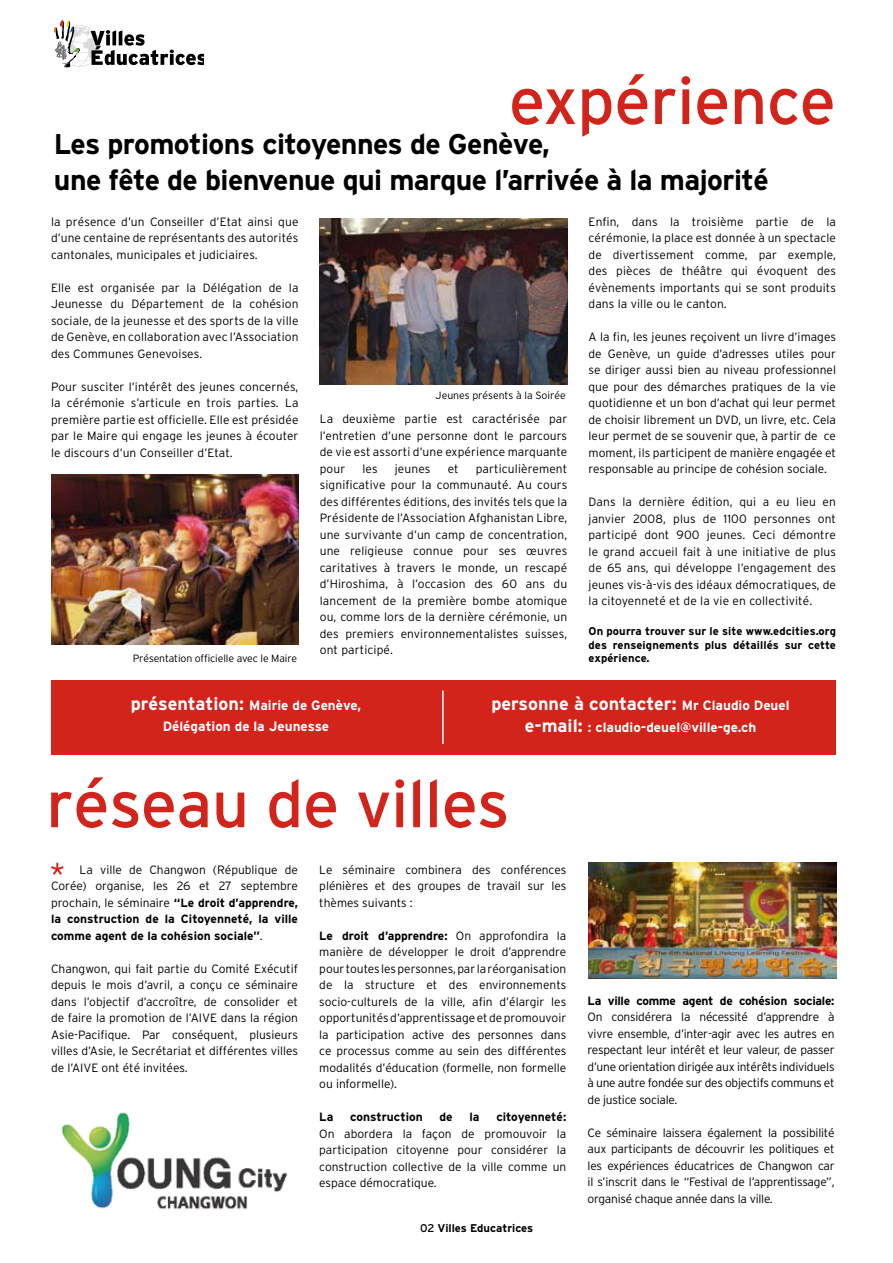
<style>
.page{position:relative;width:893px;height:1263px;background:#fff}
.page>*{position:absolute;margin:0;border:0;box-sizing:border-box;transform-origin:0 0}
.t1{font:66px "Interstate";letter-spacing:-.01em;color:#d3241c}
.t2{font:700 28.5px/36px "Interstate";letter-spacing:-.02em;color:#000}
.t3{font:700 18px "Interstate";color:#fff}
.t4{font:700 13.5px/21px "Interstate";color:#fff;text-align:center}
.t5{font:300 12px/16.5px "Interstate";color:#000;text-align:justify}
.t6{font:700 12px/16.5px "Interstate";color:#000;text-align:justify}
.t7{font:700 12px "Interstate";letter-spacing:-.02em;color:#000}
.t8{font:700 11.25px/13.5px "Interstate";letter-spacing:.01em;color:#000;text-align:justify}
.t9{font:300 10.5px "Interstate";letter-spacing:-.01em;color:#000}
.s1{font-size:18px}
.s2{font-size:13.5px}
.s3{font-weight:300}
.s4{font-weight:700}
.s5{font-weight:400}
</style>
<div class="page">
<div style="left:51px;top:680px;width:785px;height:75px;background:#d3241c"></div>
<hr style="left:442px;top:690px;width:2px;height:54px;background:#fff">
<svg style="left:54px;top:20px;width:150px;height:48px"></svg>
<svg style="left:51px;top:863px;width:13px;height:12px"></svg>
<img style="left:51px;top:475px;width:247px;height:169px">
<img style="left:320px;top:219px;width:247px;height:166px">
<img style="left:588px;top:863px;width:248px;height:115px">
<img style="left:61px;top:1112px;width:227px;height:98px">
<h1 class="t1" style="left:509px;top:64px;width:329px">expérience</h1>
<h2 class="t2" style="left:54px;top:126px;width:716px">Les promotions citoyennes de Genève,<br>une fête de bienvenue qui marque l’arrivée à la majorité</h2>
<p class="t5" style="left:51px;top:213px;width:249px">la présence d’un Conseiller d’Etat ainsi que d’une centaine de représentants des autorités cantonales, municipales et judiciaires.</p>
<p class="t5" style="left:51px;top:279px;width:249px">Elle est organisée par la Délégation de la Jeunesse du Département de la cohésion sociale, de la jeunesse et des sports de la ville de Genève, en collaboration avec l’Association des Communes Genevoises.</p>
<p class="t5" style="left:51px;top:378px;width:249px">Pour susciter l’intérêt des jeunes concernés, la cérémonie s’articule en trois parties. La première partie est officielle. Elle est présidée par le Maire qui engage les jeunes à écouter le discours d’un Conseiller d’Etat.</p>
<p class="t9" style="left:133px;top:653px;width:166px">Présentation officielle avec le Maire</p>
<p class="t9" style="left:436px;top:390px;width:132px">Jeunes présents à la Soirée</p>
<p class="t5" style="left:320px;top:411px;width:249px">La deuxième partie est caractérisée par l’entretien d’une personne dont le parcours de vie est assorti d’une expérience marquante pour</p>
<p class="t5" style="left:320px;top:460px;width:249px;text-indent:156px">particulièrement significative pour la communauté. Au cours des différentes éditions, des invités tels que la Présidente de l’Association Afghanistan Libre, une survivante d’un camp de concentration, une religieuse connue pour ses œuvres caritatives à travers le monde, un rescapé d’Hiroshima, à l’occasion des 60 ans du lancement de la première bombe atomique ou, comme lors de la dernière cérémonie, un des premiers environnementalistes suisses, ont participé.</p>
<p class="t5" style="left:362px;top:460px;width:17px">les</p>
<p class="t5" style="left:395px;top:460px;width:37px">jeunes</p>
<p class="t5" style="left:448px;top:460px;width:12px">et</p>
<p class="t5" style="left:588px;top:213px;width:249px">Enfin, dans la troisième partie de la cérémonie, la place est donnée à un spectacle de divertissement comme, par exemple, des pièces de théâtre qui évoquent des évènements importants qui se sont produits dans la ville ou le canton.</p>
<p class="t5" style="left:588px;top:329px;width:249px">A la fin, les jeunes reçoivent un livre d’images de Genève, un guide d’adresses utiles pour se diriger aussi bien au niveau professionnel que pour des démarches pratiques de la vie quotidienne et un bon d’achat qui leur permet de choisir librement un DVD, un livre, etc. Cela leur permet de se souvenir que, à partir de ce moment, ils participent de manière engagée et responsable au principe de cohésion sociale.</p>
<p class="t5" style="left:588px;top:494px;width:249px">Dans la dernière édition, qui a eu lieu en janvier 2008, plus de 1100 personnes ont participé dont 900 jeunes. Ceci démontre le grand accueil fait à une initiative de plus de 65 ans, qui développe l’engagement des jeunes vis-à-vis des idéaux démocratiques, de la citoyenneté et de la vie en collectivité.</p>
<p class="t8" style="left:588px;top:624px;width:249px">On pourra trouver sur le site www.edcities.org des renseignements plus détaillés sur cette expérience.</p>
<p class="t4" style="left:131px;top:695px;width:232px"><span class="s1">présentation:</span> Mairie de Genève,<br>Délégation de la Jeunesse</p>
<h3 class="t3" style="left:491px;top:694px;width:300px">personne à contacter: <span class="s2">Mr Claudio Deuel</span></h3>
<p class="t4" style="left:525px;top:716px;width:233px"><span class="s1">e-mail:</span> : claudio-deuel@ville-ge.ch</p>
<h1 class="t1" style="left:46px;top:767px;width:465px">réseau de villes</h1>
<p class="t6" style="left:51px;top:861px;width:248px;text-indent:29px"><span class="s3">La ville de Changwon (République de Corée) organise, les 26 et 27 septembre prochain, le séminaire</span> “Le droit d’apprendre, la construction de la Citoyenneté, la ville comme agent de la cohésion sociale”<span class="s3">.</span></p>
<p class="t5" style="left:51px;top:960px;width:248px">Changwon, qui fait partie du Comité Exécutif depuis le mois d’avril, a conçu ce séminaire dans l’objectif d’accroître, de consolider et de faire la promotion de l’AIVE dans la région Asie-Pacifique. Par conséquent, plusieurs villes d’Asie, le Secrétariat et différentes villes de l’AIVE ont été invitées.</p>
<p class="t5" style="left:319px;top:861px;width:249px">Le séminaire combinera des conférences plénières et des groupes de travail sur les thèmes suivants :</p>
<p class="t5" style="left:319px;top:927px;width:249px"><span class="s4">Le droit d’apprendre:</span> On approfondira la manière de développer le droit d’apprendre pour toutes les personnes, par la réorganisation de la structure et des environnements socio-culturels de la ville, afin d’élargir les opportunités d’apprentissage et de promouvoir la participation active des personnes dans ce processus comme au sein des différentes modalités d’éducation (formelle, non formelle ou informelle).</p>
<p class="t6" style="left:319px;top:1109px;width:16px">La</p>
<p class="t6" style="left:350px;top:1109px;width:74px">construction</p>
<p class="t6" style="left:439px;top:1109px;width:15px">de</p>
<p class="t6" style="left:469px;top:1109px;width:12px">la</p>
<p class="t6" style="left:496px;top:1109px;width:71px">citoyenneté:</p>
<p class="t5" style="left:319px;top:1125px;width:248px">On abordera la façon de promouvoir la participation citoyenne pour considérer la construction collective de la ville comme un espace démocratique.</p>
<p class="t8" style="left:420px;top:1221px;width:115px"><span class="s5">02</span> Villes Educatrices</p>
<p class="t7" style="left:588px;top:994px;width:248px">La ville comme agent de cohésion sociale:</p>
<p class="t5" style="left:588px;top:1009px;width:249px">On considérera la nécessité d’apprendre à vivre ensemble, d’inter-agir avec les autres en respectant leur intérêt et leur valeur, de passer d’une orientation dirigée aux intérêts individuels à une autre fondée sur des objectifs communs et de justice sociale.</p>
<p class="t5" style="left:588px;top:1124px;width:249px">Ce séminaire laissera également la possibilité aux participants de découvrir les politiques et les expériences éducatrices de Changwon car il s’inscrit dans le “Festival de l’apprentissage”, organisé chaque année dans la ville.</p>
</div>
